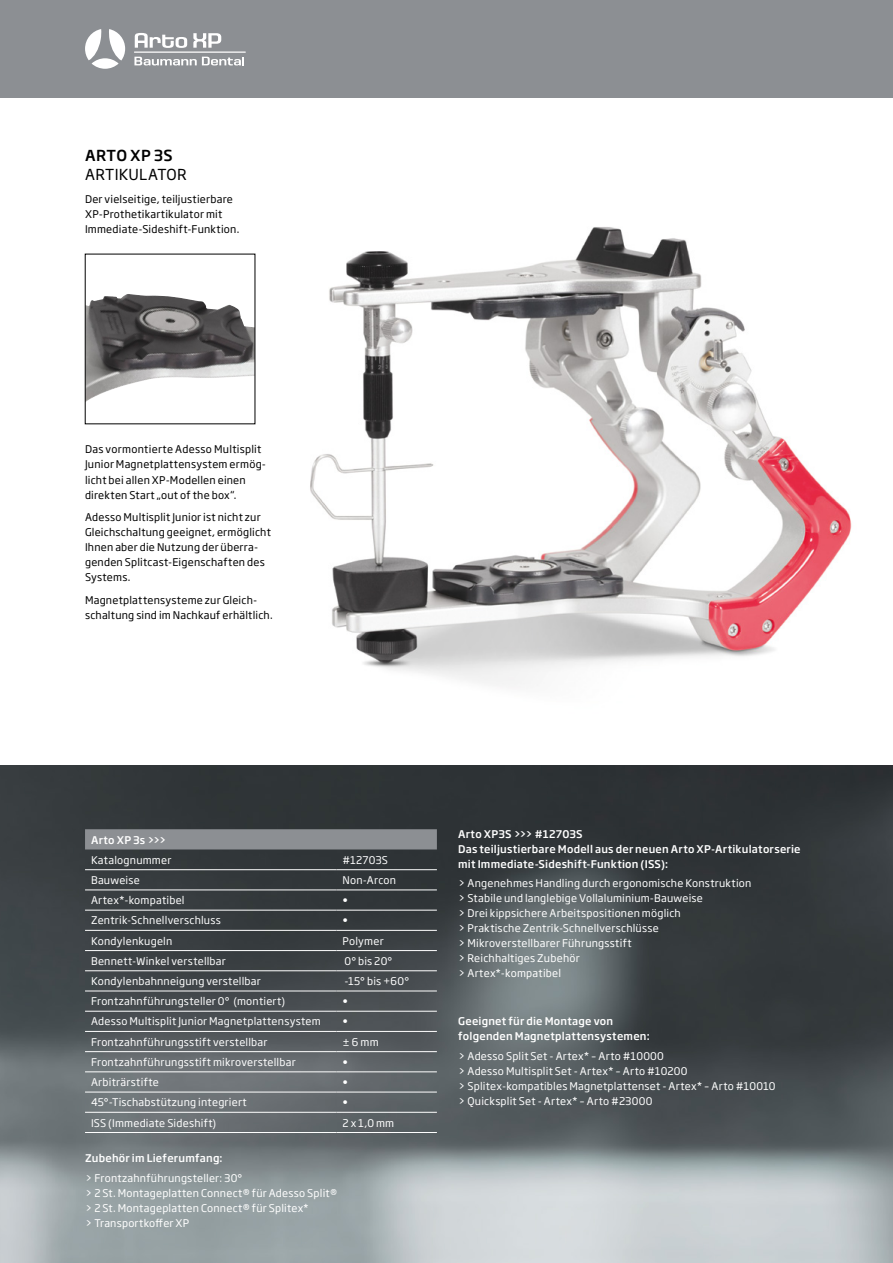
<style>
.page{position:relative;width:893px;height:1263px;background:#fff}
.page>*{position:absolute;margin:0;border:0;box-sizing:border-box;transform-origin:0 0}
.t1{font:15px "Soho Gothic Pro";letter-spacing:.015em;color:#000}
.t2{font:500 15px "Soho Gothic Pro";letter-spacing:.02em;color:#000}
.t3{font:10.5px/15px "Soho Gothic Pro";letter-spacing:.02em;color:#fff}
.t4{font:10.5px/15px "Soho Gothic Pro";letter-spacing:.02em;color:#000}
.t5{font:500 10.5px/15px "Soho Gothic Pro";letter-spacing:.02em;color:#fff}
</style>
<div class="page">
<img style="left:310px;top:227px;width:542px;height:458px">
<img style="left:0;top:765px;width:893px;height:498px">
<div style="left:0;top:0;width:893px;height:98px;background:#8c8f93"></div>
<div style="left:85px;top:829px;width:352px;height:20px;background:#8c8f93"></div>
<hr style="left:85px;top:869px;width:251px;height:1px;background:#fff">
<hr style="left:336px;top:869px;width:101px;height:1px;background:#fff">
<hr style="left:85px;top:890px;width:251px;height:1px;background:#fff">
<hr style="left:336px;top:890px;width:101px;height:1px;background:#fff">
<hr style="left:85px;top:910px;width:251px;height:1px;background:#fff">
<hr style="left:336px;top:910px;width:101px;height:1px;background:#fff">
<hr style="left:85px;top:930px;width:251px;height:1px;background:#fff">
<hr style="left:336px;top:930px;width:101px;height:1px;background:#fff">
<hr style="left:85px;top:950px;width:251px;height:1px;background:#fff">
<hr style="left:336px;top:950px;width:101px;height:1px;background:#fff">
<hr style="left:85px;top:970px;width:251px;height:1px;background:#fff">
<hr style="left:336px;top:970px;width:101px;height:1px;background:#fff">
<hr style="left:85px;top:991px;width:251px;height:1px;background:#fff">
<hr style="left:336px;top:991px;width:101px;height:1px;background:#fff">
<hr style="left:85px;top:1011px;width:251px;height:1px;background:#fff">
<hr style="left:336px;top:1011px;width:101px;height:1px;background:#fff">
<hr style="left:85px;top:1031px;width:251px;height:1px;background:#fff">
<hr style="left:336px;top:1031px;width:101px;height:1px;background:#fff">
<hr style="left:85px;top:1051px;width:251px;height:1px;background:#fff">
<hr style="left:336px;top:1051px;width:101px;height:1px;background:#fff">
<hr style="left:85px;top:1071px;width:251px;height:1px;background:#fff">
<hr style="left:336px;top:1071px;width:101px;height:1px;background:#fff">
<hr style="left:85px;top:1092px;width:251px;height:1px;background:#fff">
<hr style="left:336px;top:1092px;width:101px;height:1px;background:#fff">
<hr style="left:85px;top:1112px;width:251px;height:1px;background:#fff">
<hr style="left:336px;top:1112px;width:101px;height:1px;background:#fff">
<hr style="left:85px;top:1132px;width:251px;height:1px;background:#fff">
<hr style="left:336px;top:1132px;width:101px;height:1px;background:#fff">
<img style="left:87px;top:294px;width:166px;height:107px">
<svg style="left:109px;top:29px;width:16px;height:32px"></svg>
<svg style="left:92px;top:58px;width:27px;height:11px"></svg>
<svg style="left:85px;top:29px;width:16px;height:31px"></svg>
<svg style="left:135px;top:33px;width:52px;height:15px"></svg>
<svg style="left:193px;top:33px;width:28px;height:15px"></svg>
<hr style="left:134px;top:52px;width:112px;height:1px;background:#fff">
<svg style="left:134px;top:57px;width:110px;height:8px"></svg>
<h1 class="t2" style="left:85px;top:143px;width:89px">ARTO XP 3S</h1>
<h1 class="t1" style="left:85px;top:163px;width:103px">ARTIKULATOR</h1>
<p class="t4" style="left:85px;top:191px;width:156px">Der vielseitige, teiljustierbare<br>XP-Prothetikartikulator mit<br>Immediate-Sideshift-Funktion.</p>
<p class="t4" style="left:85px;top:441px;width:183px">Das vormontierte Adesso Multisplit Junior Magnetplattensystem ermög&shy;licht bei allen XP-Modellen einen direkten Start „out of the box“.</p>
<p class="t4" style="left:85px;top:509px;width:187px">Adesso Multisplit Junior ist nicht zur<br>Gleichschaltung geeignet, ermöglicht<br>Ihnen aber die Nutzung der überra&shy;genden Splitcast-Eigenschaften des<br>Systems.</p>
<p class="t4" style="left:85px;top:592px;width:189px">Magnetplattensysteme zur Gleich&shy;schaltung sind im Nachkauf erhältlich.</p>
<p class="t5" style="left:91px;top:831px;width:77px">Arto XP 3s &gt;&gt;&gt;</p>
<p class="t3" style="left:91px;top:852px;width:82px">Katalognummer</p>
<p class="t3" style="left:342px;top:852px;width:47px">#12703S</p>
<p class="t3" style="left:91px;top:872px;width:50px">Bauweise</p>
<p class="t3" style="left:342px;top:872px;width:55px">Non-Arcon</p>
<p class="t3" style="left:91px;top:892px;width:95px">Artex*-kompatibel</p>
<p class="t3" style="left:342px;top:892px;width:7px">•</p>
<p class="t3" style="left:91px;top:912px;width:131px">Zentrik-Schnellverschluss</p>
<p class="t3" style="left:342px;top:912px;width:7px">•</p>
<p class="t3" style="left:91px;top:933px;width:83px">Kondylenkugeln</p>
<p class="t3" style="left:342px;top:933px;width:43px">Polymer</p>
<p class="t3" style="left:91px;top:953px;width:136px">Bennett-Winkel verstellbar</p>
<p class="t3" style="left:344px;top:953px;width:49px">0° bis 20°</p>
<p class="t3" style="left:91px;top:973px;width:171px">Kondylenbahnneigung verstellbar</p>
<p class="t3" style="left:344px;top:973px;width:66px">-15° bis +60°</p>
<p class="t3" style="left:91px;top:993px;width:196px">Frontzahnführungsteller 0° (montiert)</p>
<p class="t3" style="left:342px;top:993px;width:7px">•</p>
<p class="t3" style="left:91px;top:1013px;width:231px">Adesso Multisplit Junior Magnetplattensystem</p>
<p class="t3" style="left:342px;top:1013px;width:7px">•</p>
<p class="t3" style="left:91px;top:1034px;width:178px">Frontzahnführungsstift verstellbar</p>
<p class="t3" style="left:342px;top:1034px;width:38px">± 6 mm</p>
<p class="t3" style="left:91px;top:1054px;width:206px">Frontzahnführungsstift mikroverstellbar</p>
<p class="t3" style="left:342px;top:1054px;width:7px">•</p>
<p class="t3" style="left:91px;top:1074px;width:69px">Arbiträrstifte</p>
<p class="t3" style="left:342px;top:1074px;width:7px">•</p>
<p class="t3" style="left:91px;top:1094px;width:157px">45°-Tischabstützung integriert</p>
<p class="t3" style="left:342px;top:1094px;width:7px">•</p>
<p class="t3" style="left:91px;top:1114px;width:127px">ISS (Immediate Sideshift)</p>
<p class="t3" style="left:342px;top:1114px;width:53px">2 x 1,0 mm</p>
<p class="t5" style="left:85px;top:1150px;width:139px">Zubehör im Lieferumfang:</p>
<p class="t3" style="left:85px;top:1170px;width:254px">&gt; Frontzahnführungsteller: 30°<br>&gt; 2 St. Montageplatten Connect® für Adesso Split® &gt; 2 St. Montageplatten Connect® für Splitex*<br>&gt; Transportkoffer XP</p>
<p class="t5" style="left:458px;top:825px;width:344px">Arto XP3S &gt;&gt;&gt; #12703S<br>Das teiljustierbare Modell aus der neuen Arto XP-Artikulatorserie mit Immediate-Sideshift-Funktion (ISS):</p>
<p class="t3" style="left:458px;top:875px;width:295px">&gt; Angenehmes Handling durch ergonomische Konstruktion &gt; Stabile und langlebige Vollaluminium-Bauweise<br>&gt; Drei kippsichere Arbeitspositionen möglich<br>&gt; Praktische Zentrik-Schnellverschlüsse<br>&gt; Mikroverstellbarer Führungsstift<br>&gt; Reichhaltiges Zubehör<br>&gt; Artex*-kompatibel</p>
<p class="t5" style="left:458px;top:1013px;width:193px">Geeignet für die Montage von folgenden Magnetplattensystemen:</p>
<p class="t3" style="left:458px;top:1047px;width:319px">&gt; Adesso Split Set - Artex* – Arto #10000<br>&gt; Adesso Multisplit Set - Artex* – Arto #10200<br>&gt; Splitex-kompatibles Magnetplattenset - Artex* – Arto #10010 &gt; Quicksplit Set - Artex* – Arto #23000</p>
</div>
